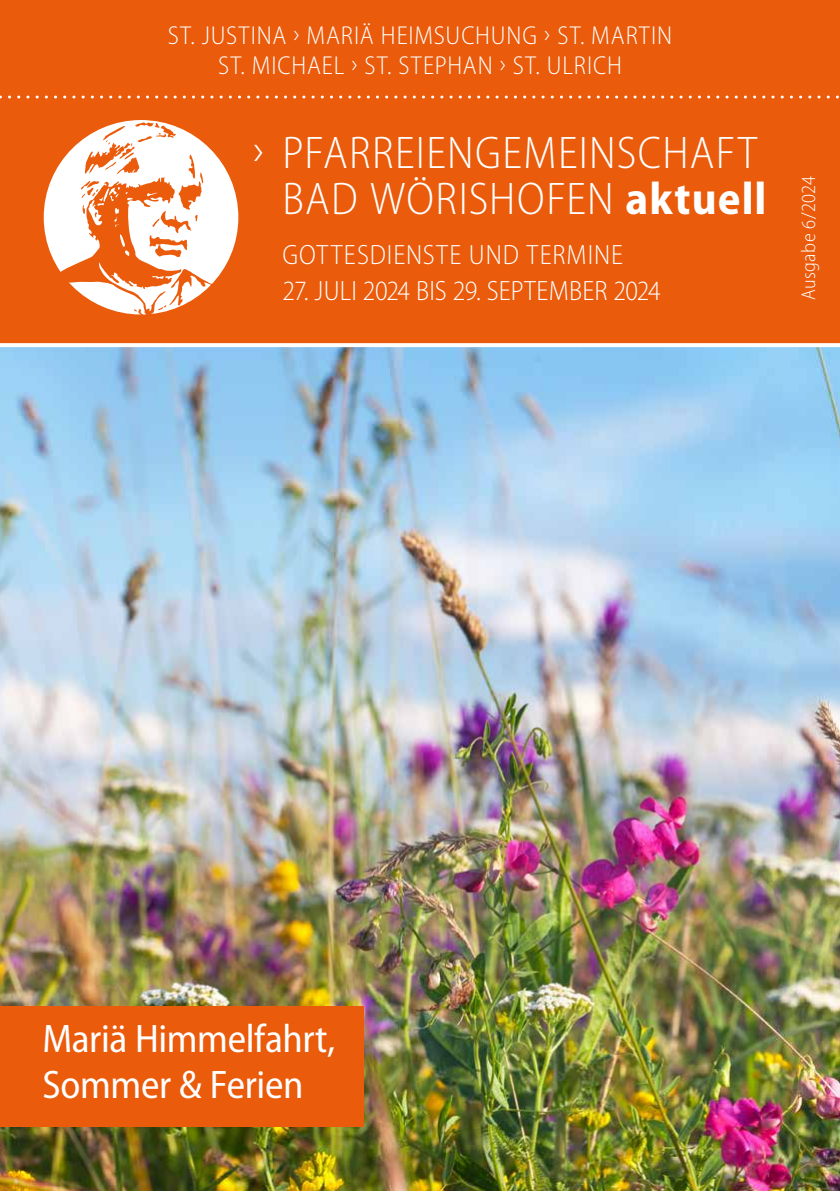
<style>
.page{position:relative;width:840px;height:1191px;background:#fff}
.page>*{position:absolute;margin:0;border:0;box-sizing:border-box;transform-origin:0 0}
.t1{font:300 semi-condensed 46px/46px "Myriad Pro";letter-spacing:.03em;color:#fff;text-align:right}
.t2{font:semi-condensed 40px/46.8px "Myriad Pro";letter-spacing:-.01em;color:#fff}
.t3{font:300 semi-condensed 28px "Myriad Pro";color:#fff}
.t4{font:300 semi-condensed 28px "Myriad Pro";letter-spacing:.02em;color:#fff}
.t5{font:300 semi-condensed 26px/30px "Myriad Pro";letter-spacing:.035em;color:#fff;text-align:center}
.t6{font:300 semi-condensed 20px "Myriad Pro";letter-spacing:.02em;color:#fff}
.s1{font-weight:700}
</style>
<div class="page">
<img style="left:0;top:347px;width:839px;height:844px">
<div style="left:0;top:0;width:839px;height:344px;background:#ea5b0b"></div>
<svg style="left:0;top:96px;width:840px;height:3px;background:#ee8043"></svg>
<div style="left:44px;top:120px;width:194px;height:194px;background:#fff;border-radius:50%"></div>
<svg style="left:40px;top:122px;width:178px;height:194px"></svg>
<div style="left:799px;top:133px;width:33px;height:167px;background:#ea5b0b"></div>
<div style="left:0;top:1006px;width:363px;height:121px;background:#ea5b0b"></div>
<p class="t5" style="left:168px;top:21px;width:505px">ST. JUSTINA › MARIÄ HEIMSUCHUNG › ST. MARTIN<br>ST. MICHAEL › ST. STEPHAN › ST. ULRICH</p>
<h1 class="t1" style="left:253px;top:130px;width:514px">› PFARREIENGEMEINSCHAFT<br>BAD WÖRISHOFEN <span class="s1">aktuell</span></h1>
<p class="t4" style="left:282px;top:239px;width:342px">GOTTESDIENSTE UND TERMINE</p>
<p class="t3" style="left:282px;top:275px;width:379px">27. JULI 2024 BIS 29. SEPTEMBER 2024</p>
<p class="t6" style="left:797px;top:300px;width:125px;rotate:-90deg">Ausgabe 6/2024</p>
<h2 class="t2" style="left:43px;top:1015px;width:294px">Mariä Himmelfahrt,<br>Sommer &amp; Ferien</h2>
</div>
